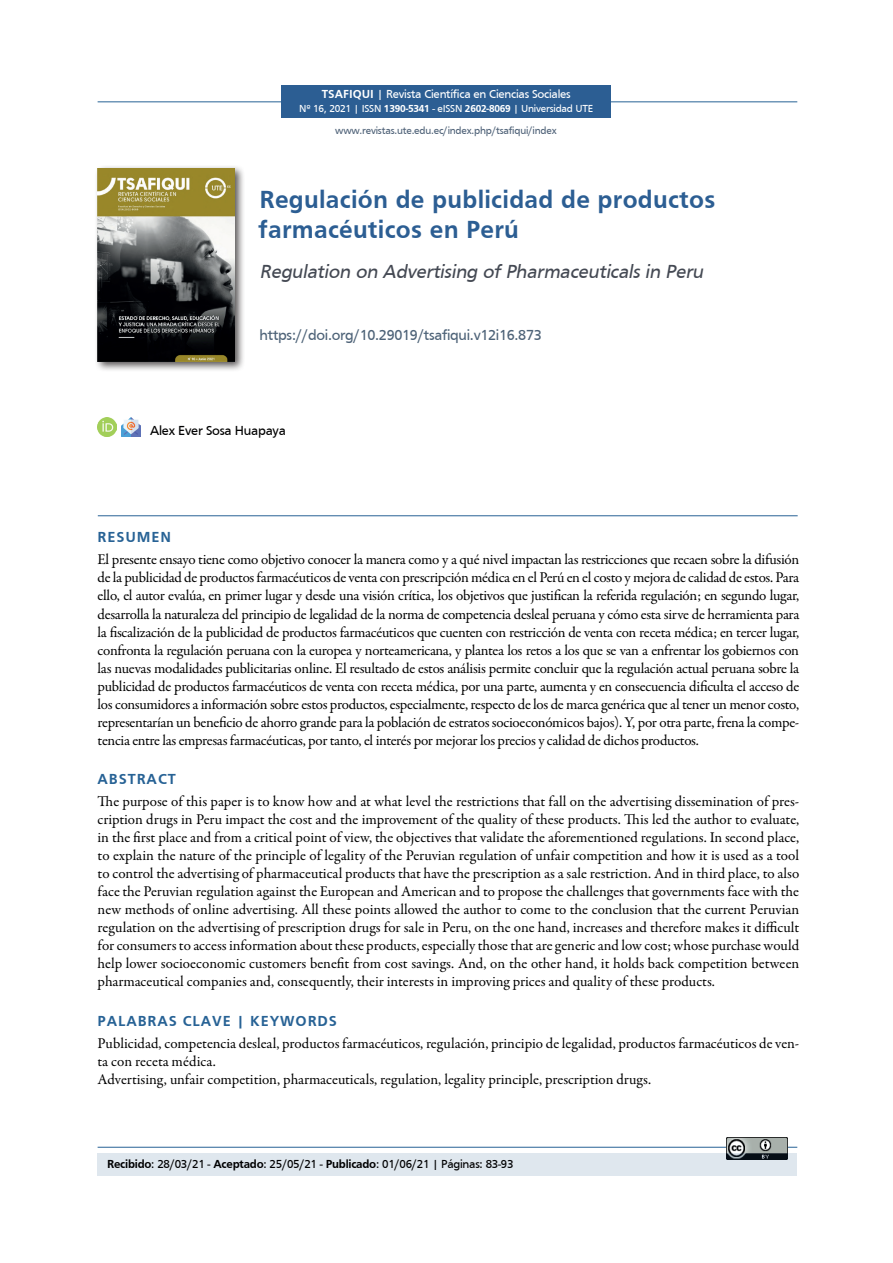
<style>
.page{position:relative;width:893px;height:1263px;background:#fff}
.page>*{position:absolute;margin:0;border:0;box-sizing:border-box;transform-origin:0 0}
.t1{font:700 25.5px/30.6px "Frutiger";letter-spacing:.01em;color:#2c5e93}
.t2{font:italic 19.5px "Frutiger";color:#444953}
.t3{font:15px/18px "Garamond Premr Pro";letter-spacing:-.005em;color:#000001;text-align:justify}
.t4{font:15px "Frutiger";letter-spacing:-.02em;color:#4e6378}
.t5{font:700 15px "Frutiger";letter-spacing:.06em;color:#276295}
.t6{font:13.5px "Frutiger";letter-spacing:-.02em;color:#000001}
.t7{font:12px "Frutiger";letter-spacing:-.02em;color:#000001}
.t8{font:12px "Frutiger";letter-spacing:-.02em;color:#fff}
.t9{font:10.5px/22px "Frutiger";letter-spacing:-.02em;color:#4f6278;text-align:center}
.s1{font-weight:700}
.s2{color:#fff}
.s3{font-weight:700;color:#fff}
</style>
<div class="page">
<div style="left:94px;top:165px;width:151px;height:207px;background:#231f20;opacity:.75"></div>
<img style="left:98px;top:168px;width:136px;height:193px">
<hr style="left:98px;top:101px;width:699px;height:1px;background:#276295">
<hr style="left:98px;top:1147px;width:699px;height:1px;background:#276295">
<div style="left:282px;top:85px;width:329px;height:33px;background:#2c5e93"></div>
<img style="left:98px;top:417px;width:19px;height:19px">
<img style="left:122px;top:417px;width:19px;height:19px">
<img style="left:727px;top:1138px;width:60px;height:15px">
<hr style="left:98px;top:515px;width:700px;height:1px;background:#276295">
<div style="left:98px;top:1153px;width:699px;height:22px;background:#dfe7ee"></div>
<p class="t8" style="left:322px;top:88px;width:250px"><span class="s1">TSAFIQUI</span> | Revista Científica en Ciencias Sociales</p>
<p class="t9" style="left:299px;top:97px;width:296px"><span class="s2">Nº 16, 2021 | ISSN</span> <span class="s3">1390-5341</span> <span class="s2">- eISSN</span> <span class="s3">2602-8069</span> <span class="s2">| Universidad UTE </span>www.revistas.ute.edu.ec/index.php/tsafiqui/index</p>
<h1 class="t1" style="left:260px;top:184px;width:457px">Regulación de publicidad de productos farmacéuticos en Perú</h1>
<h2 class="t2" style="left:260px;top:260px;width:449px">Regulation on Advertising of Pharmaceuticals in Peru</h2>
<p class="t4" style="left:260px;top:326px;width:284px">https://doi.org/10.29019/tsafiqui.v12i16.873</p>
<p class="t6" style="left:150px;top:422px;width:137px">Alex Ever Sosa Huapaya</p>
<p class="t5" style="left:98px;top:529px;width:75px">RESUMEN</p>
<p class="t3" style="left:98px;top:551px;width:703px">El presente ensayo tiene como objetivo conocer la manera como y a qué nivel impactan las restricciones que recaen sobre la difusión de la publicidad de productos farmacéuticos de venta con prescripción médica en el Perú en el costo y mejora de calidad de estos. Para ello, el autor evalúa, en primer lugar y desde una visión crítica, los objetivos que justifican la referida regulación; en segundo lugar, desarrolla la naturaleza del principio de legalidad de la norma de competencia desleal peruana y cómo esta sirve de herramienta para la fiscalización de la publicidad de productos farmacéuticos que cuenten con restricción de venta con receta médica; en tercer lugar, confronta la regulación peruana con la europea y norteamericana, y plantea los retos a los que se van a enfrentar los gobiernos con las nuevas modalidades publicitarias online. El resultado de estos análisis permite concluir que la regulación actual peruana sobre la publicidad de productos farmacéuticos de venta con receta médica, por una parte, aumenta y en consecuencia dificulta el acceso de los consumidores a información sobre estos productos, especialmente, respecto de los de marca genérica que al tener un menor costo, representarían un beneficio de ahorro grande para la población de estratos socioeconómicos bajos). Y, por otra parte, frena la compe&shy;tencia entre las empresas farmacéuticas, por tanto, el interés por mejorar los precios y calidad de dichos productos.</p>
<p class="t5" style="left:98px;top:770px;width:80px">ABSTRACT</p>
<p class="t3" style="left:98px;top:793px;width:703px">The purpose of this paper is to know how and at what level the restrictions that fall on the advertising dissemination of pres&shy;cription drugs in Peru impact the cost and the improvement of the quality of these products. This led the author to evaluate, in the first place and from a critical point of view, the objectives that validate the aforementioned regulations. In second place, to explain the nature of the principle of legality of the Peruvian regulation of unfair competition and how it is used as a tool to control the advertising of pharmaceutical products that have the prescription as a sale restriction. And in third place, to also face the Peruvian regulation against the European and American and to propose the challenges that governments face with the new methods of online advertising. All these points allowed the author to come to the conclusion that the current Peruvian regulation on the advertising of prescription drugs for sale in Peru, on the one hand, increases and therefore makes it difficult for consumers to access information about these products, especially those that are generic and low cost; whose purchase would help lower socioeconomic customers benefit from cost savings. And, on the other hand, it holds back competition between pharmaceutical companies and, consequently, their interests in improving prices and quality of these products.</p>
<p class="t5" style="left:98px;top:1012px;width:286px">PALABRAS CLAVE | KEYWORDS <span class="s2">83-93</span></p>
<p class="t3" style="left:98px;top:1035px;width:703px;text-align:left">Publicidad, competencia desleal, productos farmacéuticos, regulación, principio de legalidad, productos farmacéuticos de ven&shy;ta con receta médica.<br>Advertising, unfair competition, pharmaceuticals, regulation, legality principle, prescription drugs.</p>
<p class="t7" style="left:107px;top:1157px;width:408px"><span class="s1">Recibido</span>: 28/03/21 - <span class="s1">Aceptado</span>: 25/05/21 - <span class="s1">Publicado</span>: 01/06/21 | Páginas: 83-93</p>
</div>
